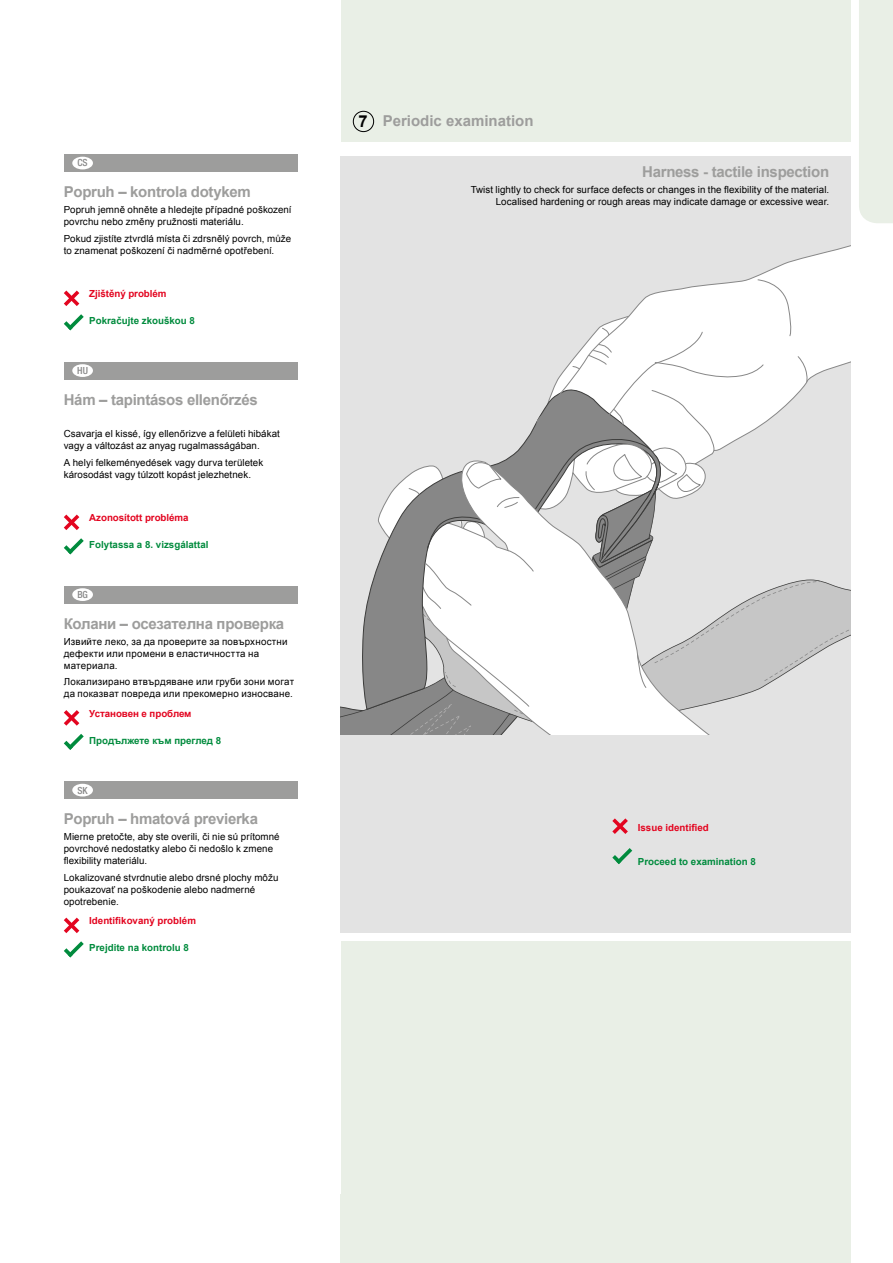
<style>
.page{position:relative;width:893px;height:1263px;background:#fff}
.page>*{position:absolute;margin:0;border:0;box-sizing:border-box;transform-origin:0 0}
.t1{font:700 15px "Arial";letter-spacing:-.02em;color:#9d9d9c}
.t2{font:700 15px "Arial";color:#9d9d9c}
.t3{font:500 condensed 9.9px "Helvetica Neue LT";color:#878787}
.t4{font:9.75px/12px "Arial";letter-spacing:.01em;color:#000}
.t5{font:700 9.75px "Arial";color:#008b3d}
.t6{font:700 9.75px "Arial";letter-spacing:-.005em;color:#e30520}
.s1{font-size:16.5px;color:#000}
</style>
<div class="page">
<div style="left:341px;top:0;width:509px;height:142px;background:#e9efe6"></div>
<svg style="left:353px;top:111px;width:21px;height:21px"></svg>
<div style="left:64px;top:155px;width:234px;height:17px;background:#9d9d9c"></div>
<div style="left:72px;top:157px;width:21px;height:12px;background:#fff;border-radius:50%"></div>
<svg style="left:64px;top:291px;width:15px;height:15px"></svg>
<svg style="left:64px;top:314px;width:20px;height:16px"></svg>
<div style="left:64px;top:362px;width:234px;height:18px;background:#9d9d9c"></div>
<div style="left:72px;top:364px;width:21px;height:13px;background:#fff;border-radius:50%"></div>
<svg style="left:64px;top:515px;width:15px;height:15px"></svg>
<svg style="left:64px;top:538px;width:20px;height:16px"></svg>
<div style="left:64px;top:586px;width:234px;height:18px;background:#9d9d9c"></div>
<div style="left:72px;top:588px;width:21px;height:13px;background:#fff;border-radius:50%"></div>
<svg style="left:64px;top:710px;width:15px;height:16px"></svg>
<svg style="left:64px;top:734px;width:20px;height:16px"></svg>
<div style="left:64px;top:782px;width:234px;height:17px;background:#9d9d9c"></div>
<div style="left:72px;top:784px;width:21px;height:12px;background:#fff;border-radius:50%"></div>
<svg style="left:64px;top:918px;width:15px;height:15px"></svg>
<svg style="left:64px;top:941px;width:20px;height:16px"></svg>
<div style="left:859px;top:0;width:34px;height:223px;background:#e9efe6"></div>
<div style="left:340px;top:156px;width:510px;height:778px;background:#e3e3e3"></div>
<svg style="left:745px;top:265px;width:105px;height:15px"></svg>
<svg style="left:340px;top:280px;width:510px;height:455px"></svg>
<svg style="left:780px;top:245px;width:70px;height:20px"></svg>
<svg style="left:612px;top:818px;width:16px;height:16px"></svg>
<svg style="left:612px;top:848px;width:20px;height:16px"></svg>
<div style="left:341px;top:933px;width:509px;height:330px;background:#e9efe6"></div>
<div style="left:340px;top:933px;width:523px;height:8px;background:#fff"></div>
<p class="t3" style="left:78px;top:157px;width:12px">CS</p>
<h1 class="t1" style="left:64px;top:182px;width:189px">Popruh – kontrola dotykem</h1>
<p class="t4" style="left:64px;top:204px;width:229px">Popruh jemně ohněte a hledejte případné poškození povrchu nebo změny pružnosti materiálu.</p>
<p class="t4" style="left:64px;top:232px;width:229px">Pokud zjistíte ztvrdlá místa či zdrsnělý povrch, může to znamenat poškození či nadměrné opotřebení.</p>
<p class="t6" style="left:89px;top:287px;width:79px">Zjištěný problém</p>
<p class="t5" style="left:89px;top:314px;width:107px">Pokračujte zkouškou 8</p>
<p class="t3" style="left:77px;top:365px;width:12px">HU</p>
<h1 class="t1" style="left:64px;top:389px;width:195px">Hám – tapintásos ellenőrzés</h1>
<p class="t4" style="left:64px;top:428px;width:218px">Csavarja el kissé, így ellenőrizve a felületi hibákat vagy a változást az anyag rugalmasságában.</p>
<p class="t4" style="left:64px;top:456px;width:201px">A helyi felkeményedések vagy durva területek károsodást vagy túlzott kopást jelezhetnek.</p>
<p class="t6" style="left:89px;top:511px;width:101px">Azonosított probléma</p>
<p class="t5" style="left:89px;top:538px;width:121px">Folytassa a 8. vizsgálattal</p>
<p class="t3" style="left:77px;top:589px;width:12px">BG</p>
<h1 class="t1" style="left:64px;top:613px;width:222px">Колани – осезателна проверка</h1>
<p class="t4" style="left:64px;top:635px;width:225px">Извийте леко, за да проверите за повърхностни дефекти или промени в еластичността на материала.</p>
<p class="t4" style="left:64px;top:676px;width:232px">Локализирано втвърдяване или груби зони могат да показват повреда или прекомерно износване.</p>
<p class="t6" style="left:89px;top:707px;width:104px">Установен е проблем</p>
<p class="t5" style="left:89px;top:734px;width:133px">Продължете към преглед 8</p>
<p class="t3" style="left:78px;top:784px;width:12px">SK</p>
<h1 class="t1" style="left:64px;top:809px;width:196px">Popruh – hmatová previerka</h1>
<p class="t4" style="left:64px;top:831px;width:217px">Mierne pretočte, aby ste overili, či nie sú prítomné povrchové nedostatky alebo či nedošlo k zmene flexibility materiálu.</p>
<p class="t4" style="left:64px;top:871px;width:216px">Lokalizované stvrdnutie alebo drsné plochy môžu poukazovať na poškodenie alebo nadmerné opotrebenie.</p>
<p class="t6" style="left:89px;top:914px;width:108px">Identifikovaný problém</p>
<p class="t5" style="left:89px;top:941px;width:101px">Prejdite na kontrolu 8</p>
<h1 class="t2" style="left:359px;top:111px;width:176px"><span class="s1">7</span> Periodic examination</h1>
<h1 class="t1" style="left:642px;top:162px;width:188px">Harness - tactile inspection</h1>
<p class="t4" style="left:471px;top:184px;width:360px;text-align:right">Twist lightly to check for surface defects or changes in the flexibility of the material.<br>Localised hardening or rough areas may indicate damage or excessive wear.</p>
<p class="t6" style="left:638px;top:821px;width:72px">Issue identified</p>
<p class="t5" style="left:638px;top:855px;width:120px">Proceed to examination 8</p>
</div>
